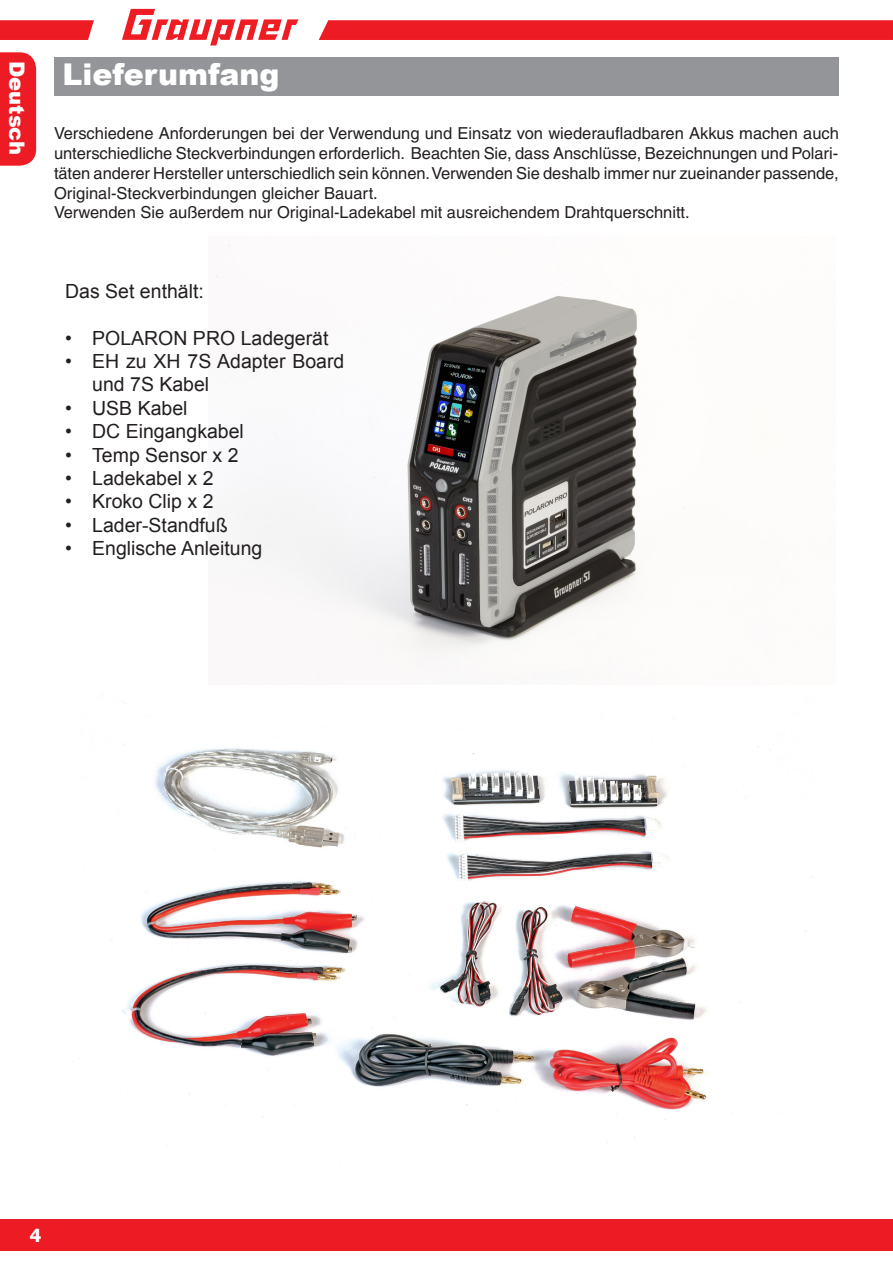
<style>
.page{position:relative;width:893px;height:1263px;background:#fff}
.page>*{position:absolute;margin:0;border:0;box-sizing:border-box;transform-origin:0 0}
.t1{font:900 30px "Arial";color:#fff}
.t2{font:900 21px "Arial";color:#fff}
.t3{font:19.5px/23.4px "Arial";color:#231f20}
.t4{font:700 18px "Tahoma";color:#fff}
.t5{font:16.5px/19.8px "Helvetica";letter-spacing:-.005em;color:#231f20}
</style>
<div class="page">
<div style="left:0;top:52px;width:36px;height:114px;background:#ed1c24"></div>
<svg style="left:122px;top:9px;width:177px;height:36px"></svg>
<svg style="left:0;top:20px;width:94px;height:20px;background:#ed262d"></svg>
<div style="left:319px;top:20px;width:574px;height:20px;background:#ed1c24"></div>
<div style="left:0;top:1219px;width:893px;height:31px;background:#ed1c24"></div>
<div style="left:54px;top:58px;width:785px;height:38px;background:#939598"></div>
<img style="left:110px;top:702px;width:702px;height:442px">
<img style="left:216px;top:240px;width:469px;height:444px">
<p class="t2" style="left:32px;top:61px;width:96px;rotate:90deg">Deutsch</p>
<h1 class="t1" style="left:63px;top:53px;width:218px">Lieferumfang</h1>
<p class="t5" style="left:54px;top:123px;width:786px">Verschiedene Anforderungen bei der Verwendung und Einsatz von wiederaufladbaren Akkus machen auch unterschiedliche Steckverbindungen erforderlich. Beachten Sie, dass Anschlüsse, Bezeichnungen und Polari&shy;täten anderer Hersteller unterschiedlich sein können. Verwenden Sie deshalb immer nur zueinander passende, Original-Steckverbindungen gleicher Bauart.<br>Verwenden Sie außerdem nur Original-Ladekabel mit ausreichendem Drahtquerschnitt.</p>
<p class="t3" style="left:65px;top:279px;width:140px">Das Set enthält:</p>
<p class="t3" style="left:65px;top:326px;width:265px">• POLARON PRO Ladegerät</p>
<p class="t3" style="left:92px;top:350px;width:254px;text-indent:-27px">• EH zu XH 7S Adapter Board und 7S Kabel</p>
<p class="t3" style="left:65px;top:396px;width:124px">• USB Kabel</p>
<p class="t3" style="left:65px;top:420px;width:180px">• DC Eingangkabel</p>
<p class="t3" style="left:65px;top:443px;width:175px">• Temp Sensor x 2</p>
<p class="t3" style="left:65px;top:467px;width:150px">• Ladekabel x 2</p>
<p class="t3" style="left:65px;top:490px;width:150px">• Kroko Clip x 2</p>
<p class="t3" style="left:65px;top:513px;width:164px">• Lader-Standfuß</p>
<p class="t3" style="left:65px;top:537px;width:199px">• Englische Anleitung</p>
<p class="t4" style="left:30px;top:1222px;width:13px">4</p>
</div>
